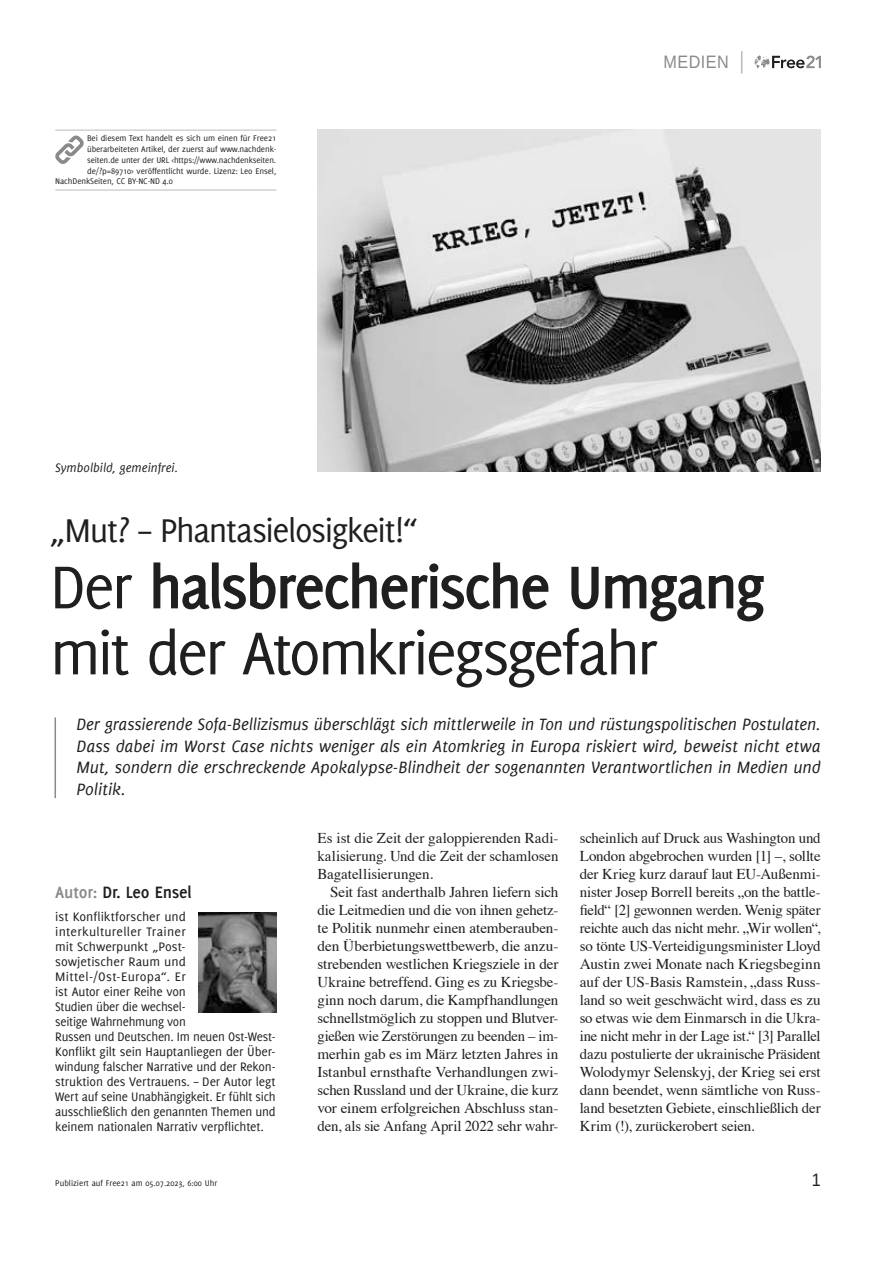
<style>
.page{position:relative;width:893px;height:1263px;background:#fff}
.page>*{position:absolute;margin:0;border:0;box-sizing:border-box;transform-origin:0 0}
.t1{font:66px/66px "Delicious";letter-spacing:-.045em;color:#1f1f1f}
.t2{font:36px "Delicious";letter-spacing:-.04em;color:#1f1f1f}
.t3{font:italic 18px/21.6px "Delicious";letter-spacing:-.005em;color:#1f1f1f;text-align:justify}
.t4{font:700 18px "Delicious";letter-spacing:-.01em;color:#1f1f1f}
.t5{font:18px "Liberation Sans";letter-spacing:.03em;color:#8a8a8a;scale:.9 1}
.t6{font:18px "Liberation Sans";color:#1f1f1f;scale:.9 1}
.t7{font:15px/18px "Times";letter-spacing:-.01em;color:#1f1f1f;text-align:justify}
.t8{font:13.5px/15px "Delicious";letter-spacing:-.015em;color:#1f1f1f}
.t9{font:italic 13.5px "Delicious";color:#1f1f1f}
.t10{font:9px "Delicious";letter-spacing:-.01em;color:#1f1f1f}
.s1{font-weight:700}
.s2{color:#8a8a8a}
</style>
<div class="page">
<svg style="left:755px;top:55px;width:66px;height:13px"></svg>
<svg style="left:741px;top:51px;width:1px;height:23px"></svg>
<hr style="left:55px;top:717px;width:1px;height:81px;background:#8a8a8a">
<img style="left:317px;top:130px;width:504px;height:342px">
<hr style="left:55px;top:130px;width:221px;height:1px;background:#bababa">
<hr style="left:55px;top:190px;width:221px;height:1px;background:#bababa">
<svg style="left:55px;top:135px;width:29px;height:29px"></svg>
<img style="left:199px;top:912px;width:77px;height:101px">
<p class="t10" style="left:87px;top:133px;width:191px">Bei diesem Text handelt es sich um einen für Free21</p>
<p class="t10" style="left:87px;top:144px;width:191px">überarbeiteten Artikel, der zuerst auf www.nachdenk-</p>
<p class="t10" style="left:87px;top:155px;width:191px">seiten.de unter der URL &lt;https://www.nachdenkseiten.</p>
<p class="t10" style="left:87px;top:165px;width:191px">de/?p=89710&gt; veröffentlicht wurde. Lizenz: Leo Ensel,</p>
<p class="t10" style="left:55px;top:176px;width:119px">NachDenkSeiten, CC BY-NC-ND 4.0</p>
<p class="t9" style="left:55px;top:460px;width:124px">Symbolbild, gemeinfrei.</p>
<p class="t5" style="left:663px;top:51px;width:74px">MEDIEN</p>
<h2 class="t2" style="left:50px;top:510px;width:370px">„Mut? – Phantasielosigkeit!“</h2>
<h1 class="t1" style="left:50px;top:553px;width:716px">Der <span class="s1">halsbrecherische Umgang </span>mit der Atomkriegsgefahr</h1>
<p class="t3" style="left:77px;top:713px;width:746px">Der grassierende Sofa-Bellizismus überschlägt sich mittlerweile in Ton und rüstungspolitischen Postulaten.<br>Dass dabei im Worst Case nichts weniger als ein Atomkrieg in Europa riskiert wird, beweist nicht etwa Mut, sondern die erschreckende Apokalypse-Blindheit der sogenannten Verantwortlichen in Medien und Politik.</p>
<p class="t4" style="left:55px;top:882px;width:138px"><span class="s2">Autor:</span> Dr. Leo Ensel</p>
<p class="t8" style="left:55px;top:909px;width:222px">ist Konfliktforscher und<br>interkultureller Trainer<br>mit Schwerpunkt „Post-<br>sowjetischer Raum und Mittel-/Ost-Europa“. Er<br>ist Autor einer Reihe von<br>Studien über die wechsel-<br>seitige Wahrnehmung von<br>Russen und Deutschen. Im neuen Ost-West-Konflikt gilt sein Hauptanliegen der Über&shy;windung falscher Narrative und der Rekon&shy;struktion des Vertrauens. – Der Autor legt Wert auf seine Unabhängigkeit. Er fühlt sich ausschließlich den genannten Themen und keinem nationalen Narrativ verpflichtet.</p>
<p class="t7" style="left:317px;top:828px;width:242px">Es ist die Zeit der galoppierenden Radi&shy;kalisierung. Und die Zeit der schamlosen Bagatellisierungen.</p>
<p class="t7" style="left:317px;top:882px;width:242px;text-indent:13px">Seit fast anderthalb Jahren liefern sich die Leitmedien und die von ihnen gehetz&shy;te Politik nunmehr einen atemberauben&shy;den Überbietungswettbewerb, die anzu&shy;strebenden westlichen Kriegsziele in der Ukraine betreffend. Ging es zu Kriegsbe&shy;ginn noch darum, die Kampfhandlungen schnellstmöglich zu stoppen und Blutver&shy;gießen wie Zerstörungen zu beenden – im&shy;merhin gab es im März letzten Jahres in Istanbul ernsthafte Verhandlungen zwi&shy;schen Russland und der Ukraine, die kurz vor einem erfolgreichen Abschluss stan&shy;den, als sie Anfang April 2022 sehr wahr-</p>
<p class="t7" style="left:580px;top:828px;width:242px">scheinlich auf Druck aus Washington und London abgebrochen wurden [1] –, sollte der Krieg kurz darauf laut EU-Außenmi&shy;nister Josep Borrell bereits „on the battle&shy;field“ [2] gewonnen werden. Wenig später reichte auch das nicht mehr. „Wir wollen“, so tönte US-Verteidigungsminister Lloyd Austin zwei Monate nach Kriegsbeginn auf der US-Basis Ramstein, „dass Russ&shy;land so weit geschwächt wird, dass es zu so etwas wie dem Einmarsch in die Ukra&shy;ine nicht mehr in der Lage ist.“ [3] Parallel dazu postulierte der ukrainische Präsident Wolodymyr Selenskyj, der Krieg sei erst dann beendet, wenn sämtliche von Russ&shy;land besetzten Gebiete, einschließlich der Krim (!), zurückerobert seien.</p>
<p class="t10" style="left:55px;top:1177px;width:163px">Publiziert auf Free21 am 05.07.2023, 6:00 Uhr</p>
<p class="t6" style="left:812px;top:1168px;width:12px">1</p>
</div>
